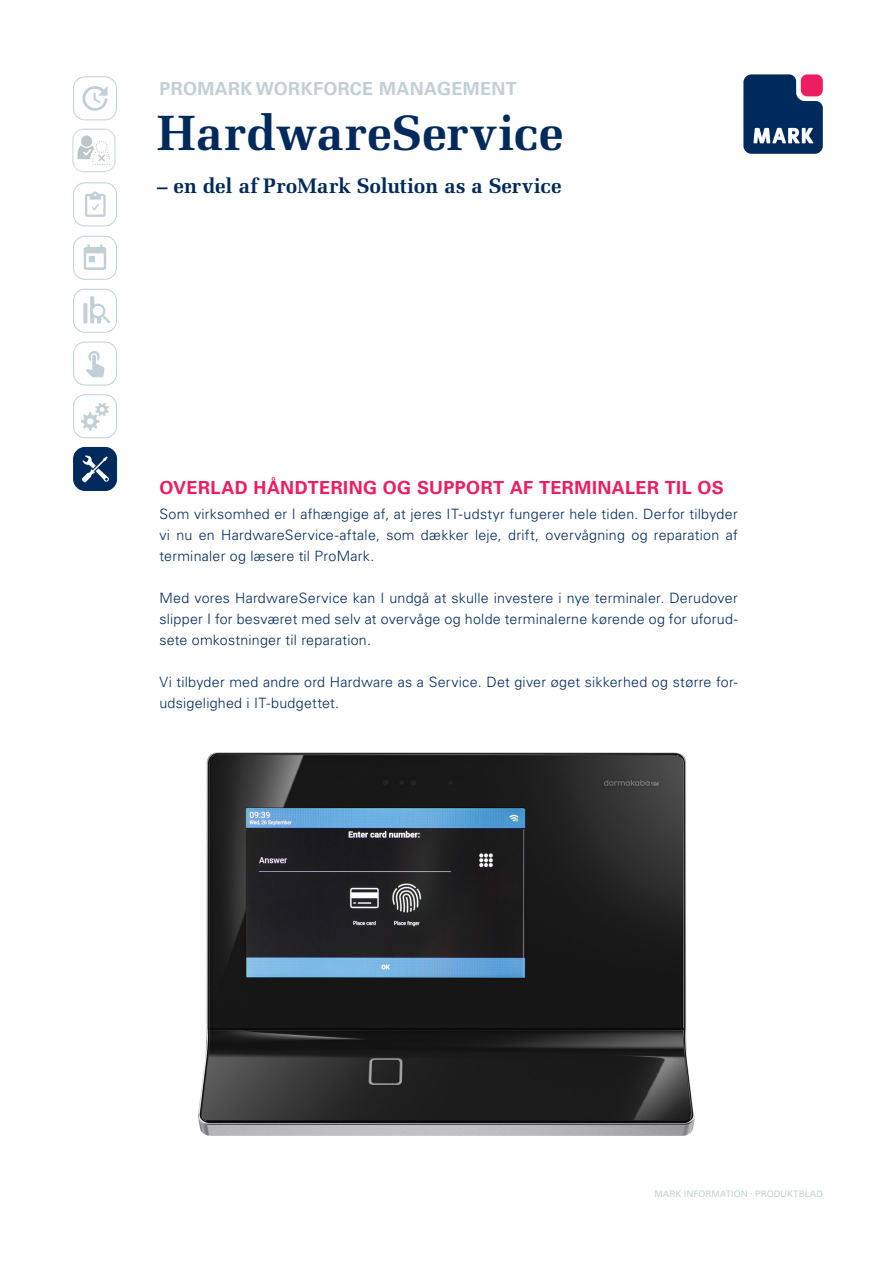
<style>
.page{position:relative;width:893px;height:1263px;background:#fff}
.page>*{position:absolute;margin:0;border:0;box-sizing:border-box;transform-origin:0 0}
.Copy{font:700 49.5px "Melior LT Std";color:#002a5b}
.Copy-2{font:700 21px "Melior LT Std";letter-spacing:-.005em;color:#002a5b}
.Copy-3{font:700 18px "Univers LT Std";letter-spacing:.025em;color:#ed1e60}
.Copy-4{font:700 18px "Univers LT Std";letter-spacing:.02em;color:#c1d0d4}
.Copy-5{font:300 14.25px/21px "Univers LT Std";letter-spacing:.015em;color:#002a5b;text-align:justify}
.Quotes_fed{font:9px "Univers LT Std";color:#c1d0d4}
</style>
<div class="page">
<img style="left:198px;top:753px;width:497px;height:382px">
<svg style="left:743px;top:74px;width:80px;height:80px;background:#374974"></svg>
<div style="left:73px;top:77px;width:44px;height:43px;border:1px solid #c1d0d4;border-radius:11px"></div>
<svg style="left:82px;top:86px;width:26px;height:25px"></svg>
<div style="left:73px;top:236px;width:44px;height:44px;border:1px solid #c1d0d4;border-radius:11px"></div>
<svg style="left:84px;top:244px;width:22px;height:26px"></svg>
<div style="left:73px;top:342px;width:44px;height:43px;border:1px solid #c1d0d4;border-radius:11px"></div>
<svg style="left:86px;top:351px;width:18px;height:26px"></svg>
<div style="left:74px;top:447px;width:43px;height:43px;background:#002a5b;border-radius:11px"></div>
<div style="left:73px;top:447px;width:44px;height:44px;border:1px solid #002a5b;border-radius:11px"></div>
<div style="left:73px;top:183px;width:44px;height:43px;border:1px solid #c1d0d4;border-radius:11px"></div>
<svg style="left:85px;top:192px;width:21px;height:25px"></svg>
<div style="left:73px;top:289px;width:44px;height:44px;border:1px solid #c1d0d4;border-radius:11px"></div>
<svg style="left:83px;top:303px;width:4px;height:20px"></svg>
<svg style="left:90px;top:296px;width:21px;height:27px"></svg>
<div style="left:73px;top:394px;width:44px;height:44px;border:1px solid #c1d0d4;border-radius:11px"></div>
<svg style="left:81px;top:403px;width:28px;height:27px"></svg>
<svg style="left:82px;top:455px;width:27px;height:27px"></svg>
<svg style="left:72px;top:129px;width:43px;height:43px"></svg>
<div style="left:72px;top:129px;width:44px;height:43px;border:1px solid #c1d0d4;border-radius:11px"></div>
<p class="Copy-4" style="left:159px;top:78px;width:359px">PROMARK WORKFORCE MANAGEMENT</p>
<p class="Copy" style="left:157px;top:103px;width:408px">HardwareService</p>
<p class="Copy-2" style="left:157px;top:173px;width:406px">– en del af ProMark Solution as a Service</p>
<p class="Copy-3" style="left:159px;top:477px;width:566px">OVERLAD HÅNDTERING OG SUPPORT AF TERMINALER TIL OS</p>
<p class="Copy-5" style="left:159px;top:503px;width:580px">Som virksomhed er I afhængige af, at jeres IT-udstyr fungerer hele tiden. Derfor tilbyder vi nu en HardwareService-aftale, som dækker leje, drift, overvågning og reparation af terminaler og læsere til ProMark.</p>
<p class="Copy-5" style="left:159px;top:587px;width:580px">Med vores HardwareService kan I undgå at skulle investere i nye terminaler. Derudover slipper I for besværet med selv at overvåge og holde terminalerne kørende og for uforud&shy;sete omkostninger til reparation.</p>
<p class="Copy-5" style="left:159px;top:671px;width:580px">Vi tilbyder med andre ord Hardware as a Service. Det giver øget sikkerhed og større for&shy;udsigelighed i IT-budgettet.</p>
<p class="Quotes_fed" style="left:654px;top:1189px;width:170px">MARK INFORMATION · PRODUKTBLAD</p>
</div>
